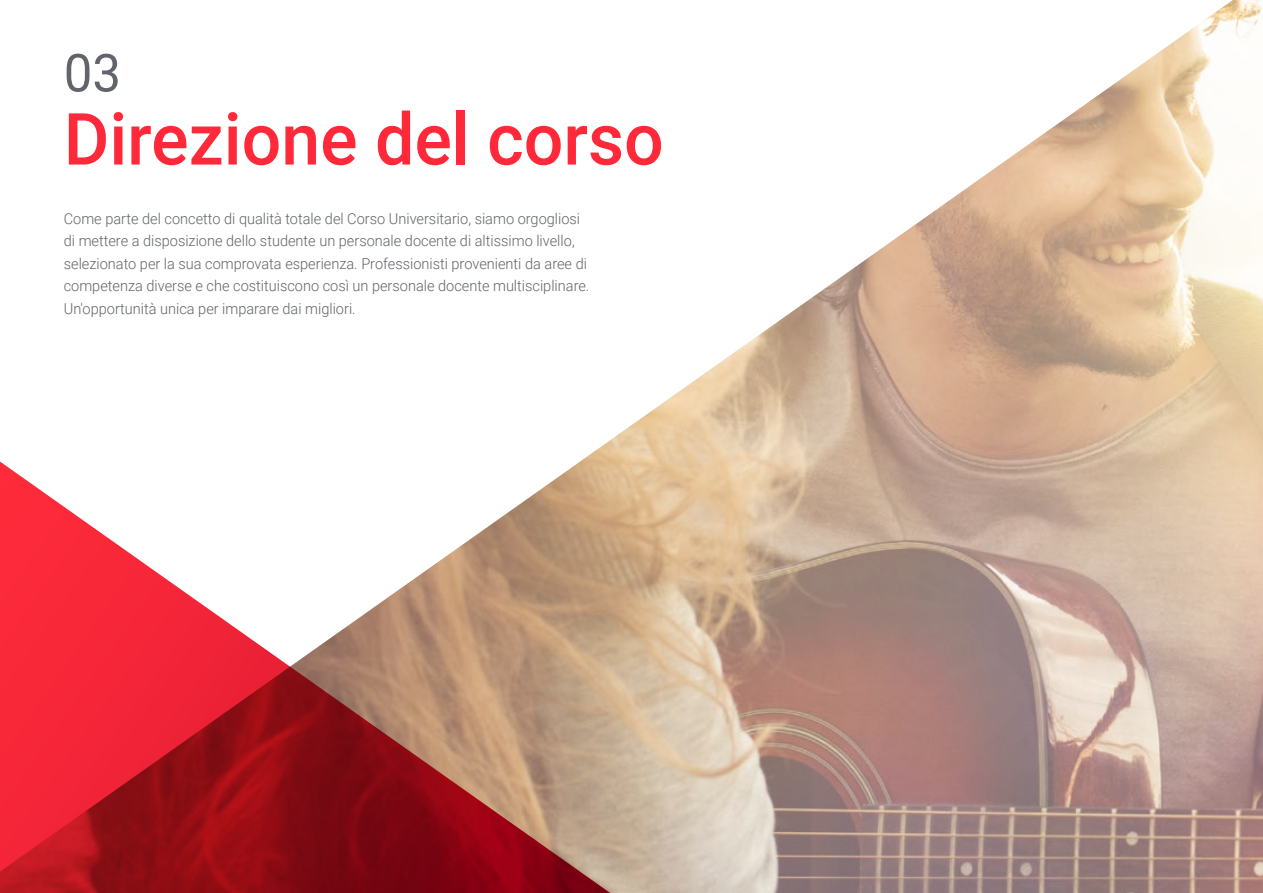
<style>
.page{position:relative;width:1263px;height:893px;background:#fff}
.page>*{position:absolute;margin:0;border:0;box-sizing:border-box;transform-origin:0 0}
.t1{font:500 72px "Roboto";color:#ff293a}
.t2{font:52.5px "Roboto";color:#61646a}
.t3{font:300 15px/22.5px "Roboto";color:#61646a}
</style>
<div class="page">
<img style="left:602px;top:0;width:661px;height:893px">
<svg style="left:0;top:446px;width:640px;height:447px"></svg>
<h2 class="t2" style="left:64px;top:36px;width:59px">03</h2>
<h1 class="t1" style="left:64px;top:89px;width:601px">Direzione del corso</h1>
<p class="t3" style="left:64px;top:207px;width:527px">Come parte del concetto di qualità totale del Corso Universitario, siamo orgogliosi di mettere a disposizione dello studente un personale docente di altissimo livello, selezionato per la sua comprovata esperienza. Professionisti provenienti da aree di competenza diverse e che costituiscono così un personale docente multisciplinare.<br>Un'opportunità unica per imparare dai migliori.</p>
</div>
